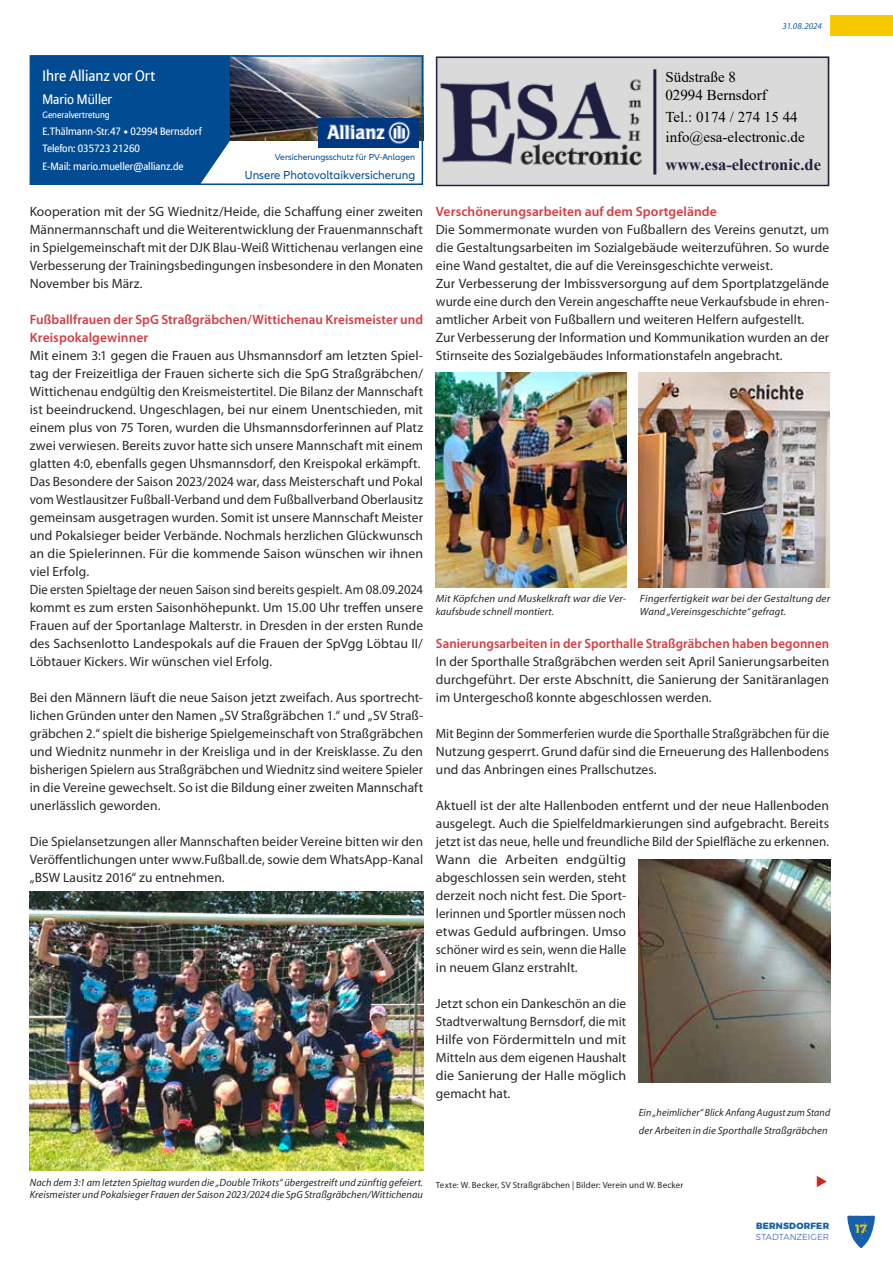
<style>
.page{position:relative;width:893px;height:1263px;background:#fff}
.page>*{position:absolute;margin:0;border:0;box-sizing:border-box;transform-origin:0 0}
.t1{font:700 16.5px "Times New Roman";color:#261d40}
.t2{font:15px/18px "Times New Roman";color:#000}
.t3{font:15px "Allianz Sans";color:#fff}
.t4{font:13.5px/18px "Myriad Pro";letter-spacing:.005em;color:#282827;text-align:justify}
.t5{font:13.5px/18px "Myriad Pro";letter-spacing:.005em;color:#282827;text-align:justify;scale:.96 1}
.t6{font:600 13.5px/18px "Myriad Pro";letter-spacing:.005em;color:#d33d43}
.t7{font:600 13.5px "Myriad Pro";letter-spacing:.005em;color:#d33d43;scale:.96 1}
.t8{font:13.5px "Allianz Sans";color:#fff}
.t9{font:12px "Allianz Neo";color:#004b92}
.t10{font:600 12px "Montserrat";color:#f6ca00}
.t11{font:italic 10.5px/12.6px "Myriad Pro";letter-spacing:.01em;color:#282827}
.t12{font:italic 10.5px/12.6px "Myriad Pro";letter-spacing:.01em;color:#282827;scale:1.05 1}
.t13{font:10.5px/16.8px "Allianz Sans";color:#fff}
.t14{font:italic 10.5px/18px "Myriad Pro";letter-spacing:.01em;color:#282827;scale:.95 1}
.t15{font:9px "Myriad Pro";letter-spacing:.02em;color:#282827}
.t16{font:9px "Allianz Neo";color:#004b92}
.t17{font:9px "Allianz Sans";color:#fff}
.t18{font:800 9px "Montserrat";letter-spacing:.025em;color:#1560ab}
.t19{font:italic 9px "Myriad Pro";letter-spacing:-.01em;color:#1560ab}
.t20{font:300 8.7px "Montserrat";color:#537abd}
</style>
<div class="page">
<svg style="left:847px;top:1215px;width:28px;height:33px"></svg>
<div style="left:830px;top:15px;width:63px;height:21px;background:#f5c800"></div>
<div style="left:436px;top:57px;width:393px;height:129px;background:#dadada"></div>
<img style="left:440px;top:79px;width:202px;height:87px">
<hr style="left:653px;top:69px;width:3px;height:106px;background:#261d40">
<div style="left:436px;top:57px;width:393px;height:129px;border:2px solid #261d40"></div>
<img style="left:230px;top:58px;width:190px;height:83px">
<div style="left:33px;top:58px;width:197px;height:124px;background:#004b92"></div>
<img style="left:318px;top:118px;width:100px;height:30px">
<div style="left:30px;top:55px;width:393px;height:130px;border:2px solid #004b92"></div>
<img style="left:30px;top:891px;width:393px;height:279px">
<img style="left:436px;top:372px;width:190px;height:216px">
<img style="left:639px;top:372px;width:190px;height:216px">
<img style="left:639px;top:859px;width:191px;height:223px">
<p class="t19" style="left:783px;top:20px;width:41px">31.08.2024</p>
<p class="t3" style="left:43px;top:67px;width:114px">Ihre Allianz vor Ort</p>
<p class="t8" style="left:43px;top:91px;width:71px">Mario Müller</p>
<p class="t17" style="left:43px;top:110px;width:69px">Generalvertretung</p>
<p class="t13" style="left:43px;top:123px;width:161px">E.Thälmann-Str.47 • 02994 Bernsdorf<br>Telefon: 035723 21260</p>
<p class="t13" style="left:43px;top:159px;width:143px">E-Mail: mario.mueller@allianz.de</p>
<p class="t16" style="left:275px;top:152px;width:142px">Versicherungsschutz für PV-Anlagen</p>
<p class="t9" style="left:245px;top:168px;width:172px">Unsere Photovoltaikversicherung</p>
<p class="t4" style="left:30px;top:202px;width:395px">Kooperation mit der SG Wiednitz/Heide, die Schaffung einer zweiten Männermannschaft und die Weiterentwicklung der Frauenmannschaft in Spielgemeinschaft mit der DJK Blau-Weiß Wittichenau verlangen eine Verbesserung der Trainingsbedingungen insbesondere in den Monaten November bis März.</p>
<p class="t6" style="left:30px;top:310px;width:395px">Fußballfrauen der SpG Straßgräbchen/Wittichenau Kreismeister und<br>Kreispokalgewinner</p>
<p class="t4" style="left:30px;top:346px;width:395px;text-align:left">Mit einem 3:1 gegen die Frauen aus Uhsmannsdorf am letzten Spiel&shy;tag der Freizeitliga der Frauen sicherte sich die SpG Straßgräbchen/ Wittichenau endgültig den Kreismeistertitel. Die Bilanz der Mannschaft ist beeindruckend. Ungeschlagen, bei nur einem Unentschieden, mit einem plus von 75 Toren, wurden die Uhsmannsdorferinnen auf Platz zwei verwiesen. Bereits zuvor hatte sich unsere Mannschaft mit einem glatten 4:0, ebenfalls gegen Uhsmannsdorf, den Kreispokal erkämpft.<br>Das Besondere der Saison 2023/2024 war, dass Meisterschaft und Pokal vom Westlausitzer Fußball-Verband und dem Fußballverband Oberlausitz gemeinsam ausgetragen wurden. Somit ist unsere Mannschaft Meister und Pokalsieger beider Verbände. Nochmals herzlichen Glückwunsch an die Spielerinnen. Für die kommende Saison wünschen wir ihnen viel Erfolg.<br>Die ersten Spieltage der neuen Saison sind bereits gespielt. Am 08.09.2024 kommt es zum ersten Saisonhöhepunkt. Um 15.00 Uhr treffen unsere Frauen auf der Sportanlage Malterstr. in Dresden in der ersten Runde des Sachsenlotto Landespokals auf die Frauen der SpVgg Löbtau II/ Löbtauer Kickers. Wir wünschen viel Erfolg.</p>
<p class="t4" style="left:30px;top:688px;width:395px">Bei den Männern läuft die neue Saison jetzt zweifach. Aus sportrecht&shy;lichen Gründen unter den Namen „SV Straßgräbchen 1.“ und „SV Straß&shy;gräbchen 2.“ spielt die bisherige Spielgemeinschaft von Straßgräbchen und Wiednitz nunmehr in der Kreisliga und in der Kreisklasse. Zu den bisherigen Spielern aus Straßgräbchen und Wiednitz sind weitere Spieler in die Vereine gewechselt. So ist die Bildung einer zweiten Mannschaft unerlässlich geworden.</p>
<p class="t4" style="left:30px;top:832px;width:395px">Die Spielansetzungen aller Mannschaften beider Vereine bitten wir den Veröffentlichungen unter www.Fußball.de, sowie dem WhatsApp-Kanal „BSW Lausitz 2016“ zu entnehmen.</p>
<p class="t2" style="left:665px;top:67px;width:103px">Südstraße 8<br>02994 Bernsdorf</p>
<p class="t2" style="left:665px;top:107px;width:141px;line-height:19.8px">Tel.: 0174 / 274 15 44 info@esa-electronic.de</p>
<p class="t1" style="left:665px;top:153px;width:157px">www.esa-electronic.de</p>
<p class="t6" style="left:436px;top:202px;width:282px">Verschönerungsarbeiten auf dem Sportgelände</p>
<p class="t4" style="left:436px;top:220px;width:395px;text-align:left">Die Sommermonate wurden von Fußballern des Vereins genutzt, um die Gestaltungsarbeiten im Sozialgebäude weiterzuführen. So wurde eine Wand gestaltet, die auf die Vereinsgeschichte verweist.<br>Zur Verbesserung der Imbissversorgung auf dem Sportplatzgelände wurde eine durch den Verein angeschaffte neue Verkaufsbude in ehren&shy;amtlicher Arbeit von Fußballern und weiteren Helfern aufgestellt.<br>Zur Verbesserung der Information und Kommunikation wurden an der Stirnseite des Sozialgebäudes Informationstafeln angebracht.</p>
<p class="t12" style="left:436px;top:592px;width:183px">Mit Köpfchen und Muskelkraft war die Ver&shy;kaufsbude schnell montiert.</p>
<p class="t12" style="left:640px;top:592px;width:183px">Fingerfertigkeit war bei der Gestaltung der<br>Wand „Vereinsgeschichte“ gefragt.</p>
<p class="t7" style="left:436px;top:635px;width:411px">Sanierungsarbeiten in der Sporthalle Straßgräbchen haben begonnen</p>
<p class="t4" style="left:436px;top:652px;width:395px">In der Sporthalle Straßgräbchen werden seit April Sanierungsarbeiten durchgeführt. Der erste Abschnitt, die Sanierung der Sanitäranlagen im Untergeschoß konnte abgeschlossen werden.</p>
<p class="t5" style="left:436px;top:724px;width:411px">Mit Beginn der Sommerferien wurde die Sporthalle Straßgräbchen für die Nutzung gesperrt. Grund dafür sind die Erneuerung des Hallenbodens und das Anbringen eines Prallschutzes.</p>
<p class="t4" style="left:436px;top:796px;width:395px;text-align:left">Aktuell ist der alte Hallenboden entfernt und der neue Hallenboden ausgelegt. Auch die Spielfeldmarkierungen sind aufgebracht. Bereits jetzt ist das neue, helle und freundliche Bild der Spielfläche zu erkennen.<br>Wann die Arbeiten endgültig<br>abgeschlossen sein werden, steht<br>derzeit noch nicht fest. Die Sport-<br>lerinnen und Sportler müssen noch<br>etwas Geduld aufbringen. Umso<br>schöner wird es sein, wenn die Halle<br>in neuem Glanz erstrahlt.</p>
<p class="t4" style="left:436px;top:994px;width:192px">Jetzt schon ein Dankeschön an die Stadtverwaltung Bernsdorf, die mit Hilfe von Fördermitteln und mit Mitteln aus dem eigenen Haushalt die Sanierung der Halle möglich gemacht hat.</p>
<p class="t14" style="left:639px;top:1103px;width:203px">Ein „heimlicher“ Blick Anfang August zum Stand der Arbeiten in die Sporthalle Straßgräbchen</p>
<p class="t11" style="left:30px;top:1176px;width:395px">Nach dem 3:1 am letzten Spieltag wurden die „Double Trikots“ übergestreift und zünftig gefeiert.<br>Kreismeister und Pokalsieger Frauen der Saison 2023/2024 die SpG Straßgräbchen/Wittichenau</p>
<p class="t15" style="left:436px;top:1179px;width:249px">Texte: W. Becker, SV Straßgräbchen | Bilder: Verein und W. Becker</p>
<p class="t18" style="left:756px;top:1220px;width:75px">BERNSDORFER</p>
<p class="t20" style="left:756px;top:1231px;width:75px">STADTANZEIGER</p>
<p class="t10" style="left:855px;top:1221px;width:13px">17</p>
</div>
